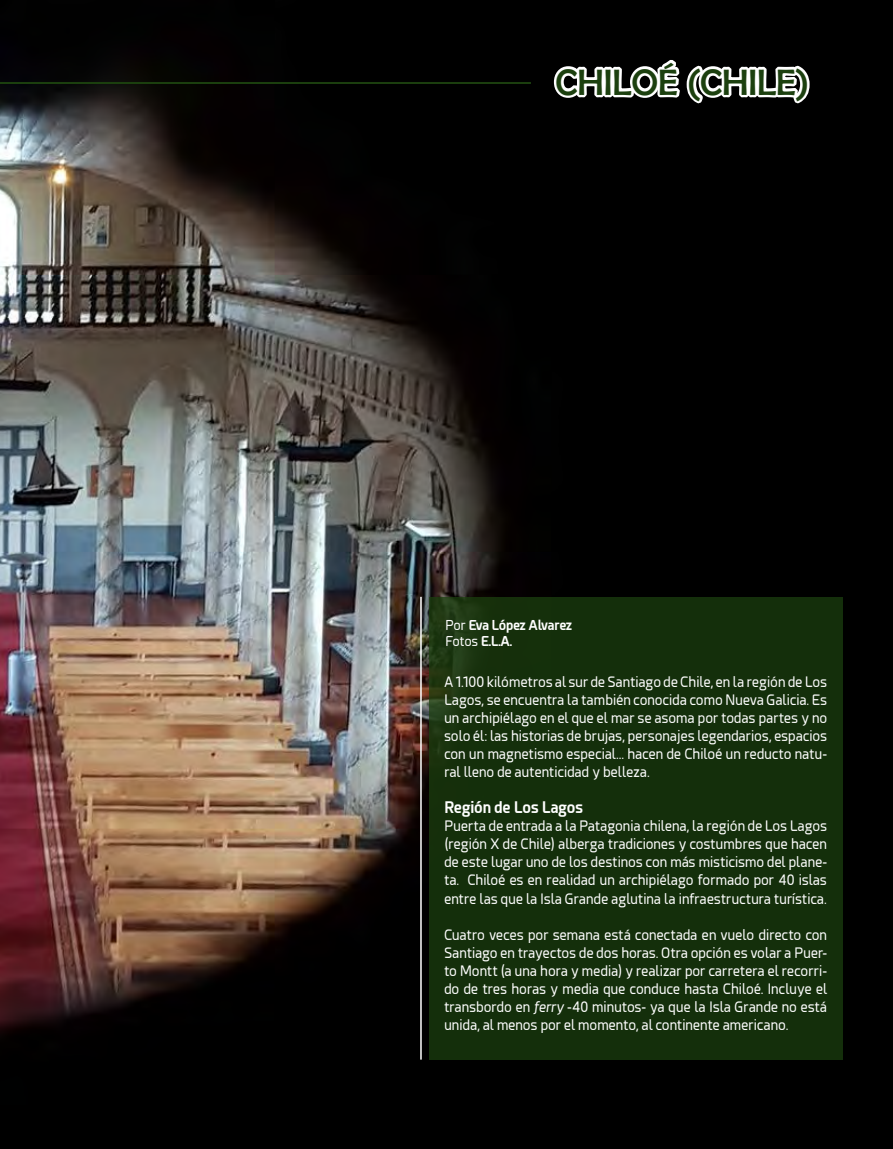
<style>
.page{position:relative;width:893px;height:1149px;background:#fff}
.page>*{position:absolute;margin:0;border:0;box-sizing:border-box;transform-origin:0 0}
.t1{font:36.9px "Berlin Sans FB";color:#1c400f}
.t2{font:700 15.75px "Esphimere";color:#fff;scale:.95 1}
.t3{font:14.25px/18px "Esphimere";letter-spacing:.01em;color:#fff;text-align:justify;scale:.95 1}
.t4{font:700 13.5px/16.2px "Esphimere";color:#fff;scale:.95 1}
.s1{font-weight:400}
.s2{font-style:italic}
</style>
<div class="page">
<img style="left:0;top:0;width:893px;height:1148px">
<div style="left:429px;top:596px;width:414px;height:463px;background:#142f0b"></div>
<svg style="left:550px;top:0;width:262px;height:161px;background:#242424"></svg>
<hr style="left:420px;top:596px;width:2px;height:463px;background:#fff">
<hr style="left:0;top:82px;width:531px;height:1px;background:#1c400f">
<hr style="left:0;top:83px;width:531px;height:1px;background:#1c400f">
<h1 class="t1" style="left:555px;top:62px;width:255px">CHILOÉ (CHILE)</h1>
<p class="t4" style="left:445px;top:616px;width:135px"><span class="s1">Por</span> Eva López Alvarez<br><span class="s1">Fotos</span> E.L.A.</p>
<p class="t3" style="left:444px;top:673px;width:404px">A 1.100 kilómetros al sur de Santiago de Chile, en la región de Los Lagos, se encuentra la también conocida como Nueva Galicia. Es un archipiélago en el que el mar se asoma por todas partes y no solo él: las historias de brujas, personajes legendarios, espacios con un magnetismo especial... hacen de Chiloé un reducto natu&shy;ral lleno de autenticidad y belleza.</p>
<p class="t2" style="left:444px;top:797px;width:148px">Región de Los Lagos</p>
<p class="t3" style="left:444px;top:817px;width:404px">Puerta de entrada a la Patagonia chilena, la región de Los Lagos (región X de Chile) alberga tradiciones y costumbres que hacen de este lugar uno de los destinos con más misticismo del plane&shy;ta. Chiloé es en realidad un archipiélago formado por 40 islas entre las que la Isla Grande aglutina la infraestructura turística.</p>
<p class="t3" style="left:444px;top:925px;width:404px">Cuatro veces por semana está conectada en vuelo directo con Santiago en trayectos de dos horas. Otra opción es volar a Puer&shy;to Montt (a una hora y media) y realizar por carretera el recorri&shy;do de tres horas y media que conduce hasta Chiloé. Incluye el transbordo en <span class="s2">ferry</span> -40 minutos- ya que la Isla Grande no está unida, al menos por el momento, al continente americano.</p>
</div>
